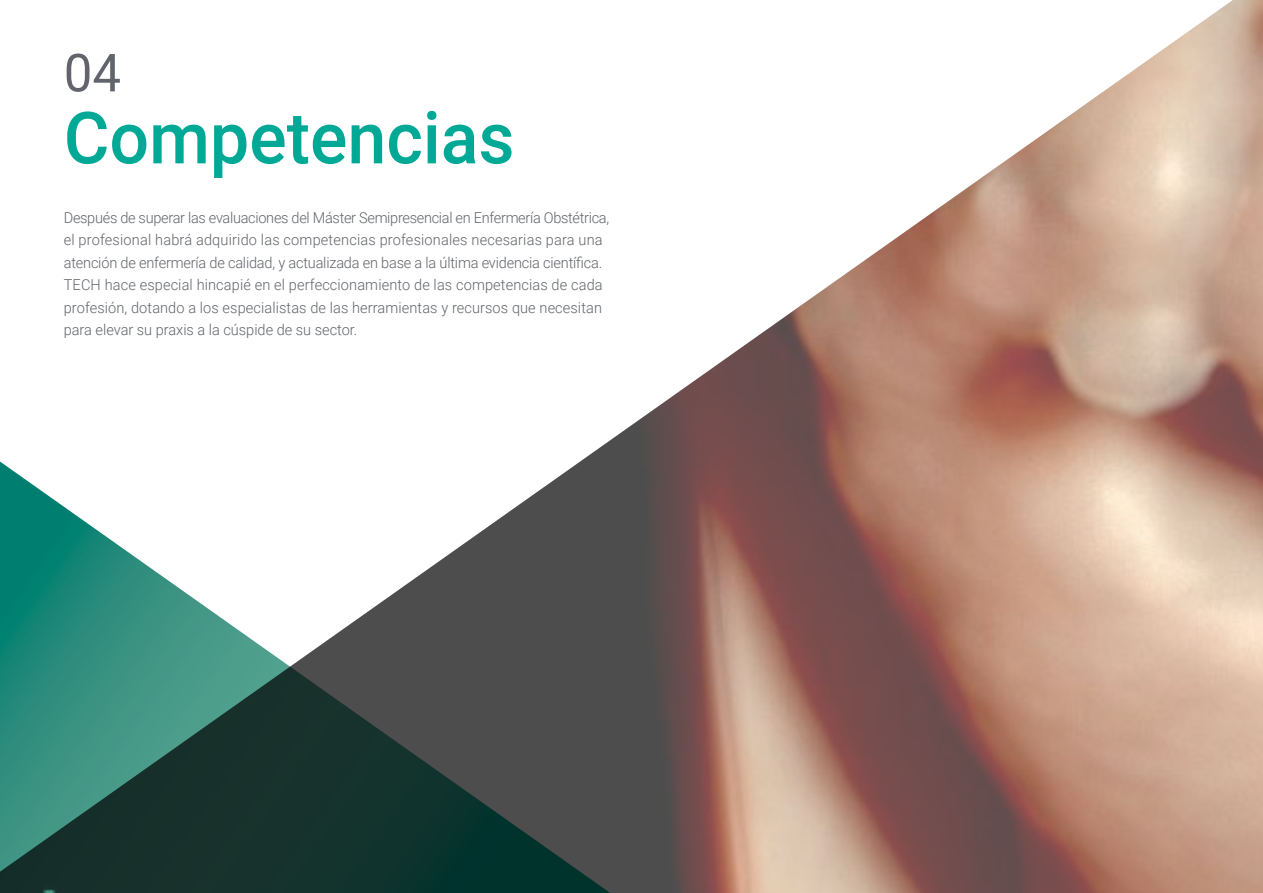
<style>
.page{position:relative;width:1263px;height:893px;background:#fff}
.page>*{position:absolute;margin:0;border:0;box-sizing:border-box;transform-origin:0 0}
.t1{font:500 72px "Roboto";color:#00a996}
.t2{font:52.5px "Roboto";color:#61646a}
.t3{font:300 15px/22.5px "Roboto";letter-spacing:.005em;color:#61646a}
</style>
<div class="page">
<img style="left:602px;top:0;width:661px;height:893px">
<svg style="left:0;top:446px;width:640px;height:447px"></svg>
<h2 class="t2" style="left:64px;top:36px;width:59px">04</h2>
<h1 class="t1" style="left:64px;top:87px;width:452px">Competencias</h1>
<p class="t3" style="left:64px;top:206px;width:547px">Después de superar las evaluaciones del Máster Semipresencial en Enfermería Obstétrica, el profesional habrá adquirido las competencias profesionales necesarias para una atención de enfermería de calidad, y actualizada en base a la última evidencia científica.<br>TECH hace especial hincapié en el perfeccionamiento de las competencias de cada profesión, dotando a los especialistas de las herramientas y recursos que necesitan para elevar su praxis a la cúspide de su sector.</p>
</div>
